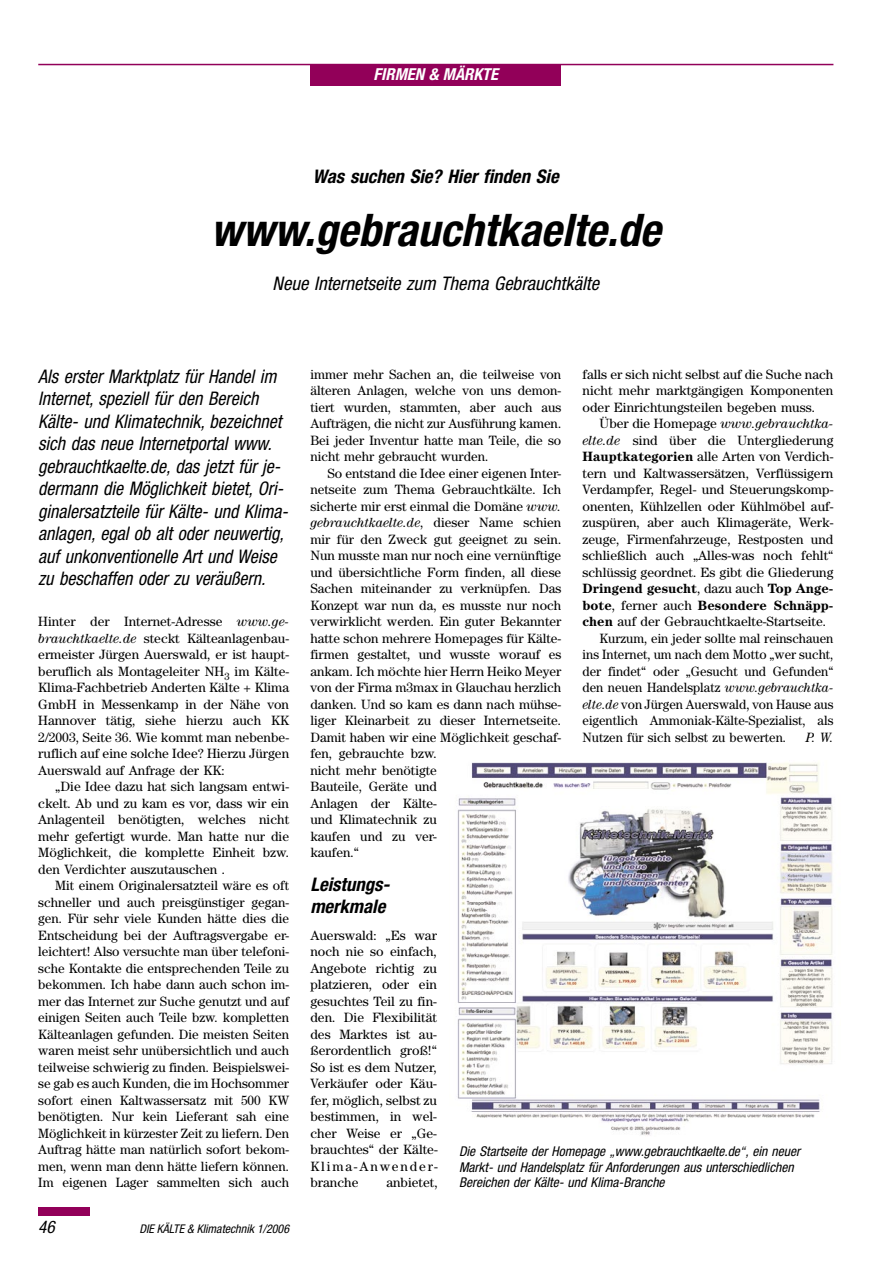
<style>
.page{position:relative;width:893px;height:1263px;background:#fff}
.page>*{position:absolute;margin:0;border:0;box-sizing:border-box;transform-origin:0 0}
.KK_02_Hauptüberschrift{font:italic 700 condensed 45px "Helvetica Neue LT Std";color:#000}
.KK_04_Vorspann{font:italic condensed 18.75px/22.5px "Helvetica Neue LT Std";color:#000;scale:.96 1}
.KK_03_Autor{font:italic condensed 18.75px "Helvetica Neue LT Std";color:#000}
.KK_01_Dachzeile{font:italic 700 condensed 18.75px "Helvetica Neue LT Std";color:#000}
.KK_07b_ZÜ_2zeilig{font:italic 700 condensed 18.75px/22.5px "Helvetica Neue LT Std";color:#000}
.t1{font:italic condensed 17.25px "Helvetica Neue LT Std";color:#000}
.t2{font:italic 700 condensed 16.5px "Helvetica Neue LT Std";color:#fff}
.KK_05_Grundtext{font:13.5px/16.5px "Century Std";color:#000;text-align:justify}
.KK_06_Grundtext_ohne_Einzug{font:13.5px/16.5px "Century Std";color:#000;text-align:justify}
.KK_05_Grundtext-2{font:13.5px/16.5px "Century Std";color:#000;text-align:justify;scale:.96 1}
.KK_09_Bildunterschrift{font:italic condensed 13.5px/15.8px "Helvetica Neue LT Std";color:#000}
.KK_05_Grundtext-3{font:italic 13.5px "Century Std";color:#000;scale:.96 1}
.t3{font:italic condensed 12px "Helvetica Neue LT Std";color:#000}
.s1{font-style:italic}
.s2{font-weight:700}
</style>
<div class="page">
<div style="left:310px;top:65px;width:251px;height:20px;background:#920059"></div>
<hr style="left:38px;top:64px;width:795px;height:1px;background:#920059">
<div style="left:38px;top:1208px;width:51px;height:8px;background:#920059"></div>
<img style="left:457px;top:760px;width:376px;height:375px">
<p class="t2" style="left:374px;top:64px;width:126px">FIRMEN &amp; MÄRKTE</p>
<p class="KK_01_Dachzeile" style="left:313px;top:165px;width:247px">Was suchen Sie? Hier finden Sie</p>
<p class="KK_02_Hauptüberschrift" style="left:211px;top:202px;width:451px">www.gebrauchtkaelte.de</p>
<p class="KK_03_Autor" style="left:273px;top:273px;width:328px">Neue Internetseite zum Thema Gebrauchtkälte</p>
<p class="KK_04_Vorspann" style="left:38px;top:365px;width:262px">Als erster Marktplatz für Handel im Internet, speziell für den Bereich Kälte- und Klimatechnik, bezeichnet sich das neue Internetportal www. gebrauchtkaelte.de, das jetzt für je&shy;dermann die Möglichkeit bietet, Ori&shy;ginalersatzteile für Kälte- und Klima&shy;anlagen, egal ob alt oder neuwertig, auf unkonventionelle Art und Weise zu beschaffen oder zu veräußern.</p>
<p class="KK_06_Grundtext_ohne_Einzug" style="left:38px;top:613px;width:252px">Hinter der Internet-Adresse <span class="s1">www.ge&shy;brauchtkaelte.de</span> steckt Kälteanlagenbau&shy;ermeister Jürgen Auerswald, er ist haupt&shy;beruflich als Montageleiter NH<sub>3</sub> im Kälte-Klima-Fachbetrieb Anderten Kälte + Klima GmbH in Messenkamp in der Nähe von Hannover tätig, siehe hierzu auch KK 2/2003, Seite 36. Wie kommt man nebenbe&shy;ruflich auf eine solche Idee? Hierzu Jürgen Auerswald auf Anfrage der KK:</p>
<p class="KK_05_Grundtext" style="left:38px;top:778px;width:252px;text-indent:17px">„Die Idee dazu hat sich langsam entwi&shy;ckelt. Ab und zu kam es vor, dass wir ein Anlagenteil benötigten, welches nicht mehr gefertigt wurde. Man hatte nur die Möglichkeit, die komplette Einheit bzw. den Verdichter auszutauschen .</p>
<p class="KK_05_Grundtext" style="left:38px;top:877px;width:252px;text-indent:17px">Mit einem Originalersatzteil wäre es oft schneller und auch preisgünstiger gegan&shy;gen. Für sehr viele Kunden hätte dies die Entscheidung bei der Auftragsvergabe er&shy;leichtert! Also versuchte man über telefoni&shy;sche Kontakte die entsprechenden Teile zu bekommen. Ich habe dann auch schon im&shy;mer das Internet zur Suche genutzt und auf einigen Seiten auch Teile bzw. kompletten Kälteanlagen gefunden. Die meisten Seiten waren meist sehr unübersichtlich und auch teilweise schwierig zu finden. Beispielswei&shy;se gab es auch Kunden, die im Hochsommer sofort einen Kaltwassersatz mit 500 KW benötigten. Nur kein Lieferant sah eine Möglichkeit in kürzester Zeit zu liefern. Den Auftrag hätte man natürlich sofort bekom&shy;men, wenn man denn hätte liefern können.<br>Im eigenen Lager sammelten sich auch</p>
<p class="t1" style="left:38px;top:1217px;width:18px">46</p>
<p class="t3" style="left:139px;top:1222px;width:151px">DIE KÄLTE &amp; Klimatechnik 1/2006</p>
<p class="KK_05_Grundtext" style="left:310px;top:366px;width:252px">immer mehr Sachen an, die teilweise von älteren Anlagen, welche von uns demon&shy;tiert wurden, stammten, aber auch aus Aufträgen, die nicht zur Ausführung kamen.<br>Bei jeder Inventur hatte man Teile, die so nicht mehr gebraucht wurden.</p>
<p class="KK_05_Grundtext" style="left:310px;top:465px;width:252px;text-align:left;text-indent:17px">So entstand die Idee einer eigenen Inter&shy;netseite zum Thema Gebrauchtkälte. Ich sicherte mir erst einmal die Domäne <span class="s1">www. gebrauchtkaelte.de</span>, dieser Name schien mir für den Zweck gut geeignet zu sein.<br>Nun musste man nur noch eine vernünftige und übersichtliche Form finden, all diese Sachen miteinander zu verknüpfen. Das Konzept war nun da, es musste nur noch verwirklicht werden. Ein guter Bekannter hatte schon mehrere Homepages für Kälte&shy;firmen gestaltet, und wusste worauf es ankam. Ich möchte hier Herrn Heiko Meyer von der Firma m3max in Glauchau herzlich danken. Und so kam es dann nach mühse&shy;liger Kleinarbeit zu dieser Internetseite.<br>Damit haben wir eine Möglichkeit geschaf&shy;fen, gebrauchte bzw.<br>nicht mehr benötigte<br>Bauteile, Geräte und<br>Anlagen der Kälte-<br>und Klimatechnik zu<br>kaufen und zu ver-<br>kaufen.“</p>
<p class="KK_07b_ZÜ_2zeilig" style="left:310px;top:873px;width:81px">Leistungs&shy;merkmale</p>
<p class="KK_06_Grundtext_ohne_Einzug" style="left:310px;top:927px;width:129px">Auerswald: „Es war noch nie so einfach, Angebote richtig zu platzieren, oder ein gesuchtes Teil zu fin&shy;den. Die Flexibilität des Marktes ist au&shy;ßerordentlich groß!“ So ist es dem Nutzer, Verkäufer oder Käu&shy;fer, möglich, selbst zu bestimmen, in wel&shy;cher Weise er „Ge&shy;brauchtes“ der Kälte-Klima-Anwender&shy;branche</p>
<p class="KK_06_Grundtext_ohne_Einzug" style="left:583px;top:366px;width:252px">falls er sich nicht selbst auf die Suche nach nicht mehr marktgängigen Komponenten oder Einrichtungsteilen begeben muss.</p>
<p class="KK_05_Grundtext" style="left:583px;top:415px;width:252px;text-indent:17px">Über die Homepage <span class="s1">www.gebrauchtka&shy;elte.de</span> sind über die Untergliederung <span class="s2">Hauptkategorien</span> alle Arten von Verdich&shy;tern und Kaltwassersätzen, Verflüssigern Verdampfer, Regel- und Steuerungskomp&shy;onenten, Kühlzellen oder Kühlmöbel auf&shy;zuspüren, aber auch Klimageräte, Werk&shy;zeuge, Firmenfahrzeuge, Restposten und schließlich auch „Alles-was noch fehlt“ schlüssig geordnet. Es gibt die Gliederung <span class="s2">Dringend gesucht</span>, dazu auch <span class="s2">Top Ange&shy;bote</span>, ferner auch <span class="s2">Besondere Schnäpp&shy;chen</span> auf der Gebrauchtkaelte-Startseite.</p>
<p class="KK_05_Grundtext-2" style="left:583px;top:630px;width:263px;text-indent:17px">Kurzum, ein jeder sollte mal reinschauen ins Internet, um nach dem Motto „wer sucht, der findet“ oder „Gesucht und Gefunden“ den neuen Handelsplatz <span class="s1">www.gebrauchtka&shy;elte.de</span> von Jürgen Auerswald, von Hause aus eigentlich Ammoniak-Kälte-Spezialist, als Nutzen für sich selbst zu bewerten.</p>
<p class="KK_05_Grundtext-3" style="left:806px;top:729px;width:30px">P. W.</p>
<p class="KK_09_Bildunterschrift" style="left:459px;top:1143px;width:342px">Die Startseite der Homepage „www.gebrauchtkaelte.de“, ein neuer<br>Markt- und Handelsplatz für Anforderungen aus unterschiedlichen<br>Bereichen der Kälte- und Klima-Branche</p>
<p class="KK_06_Grundtext_ohne_Einzug" style="left:386px;top:1174px;width:53px">anbietet,</p>
</div>
